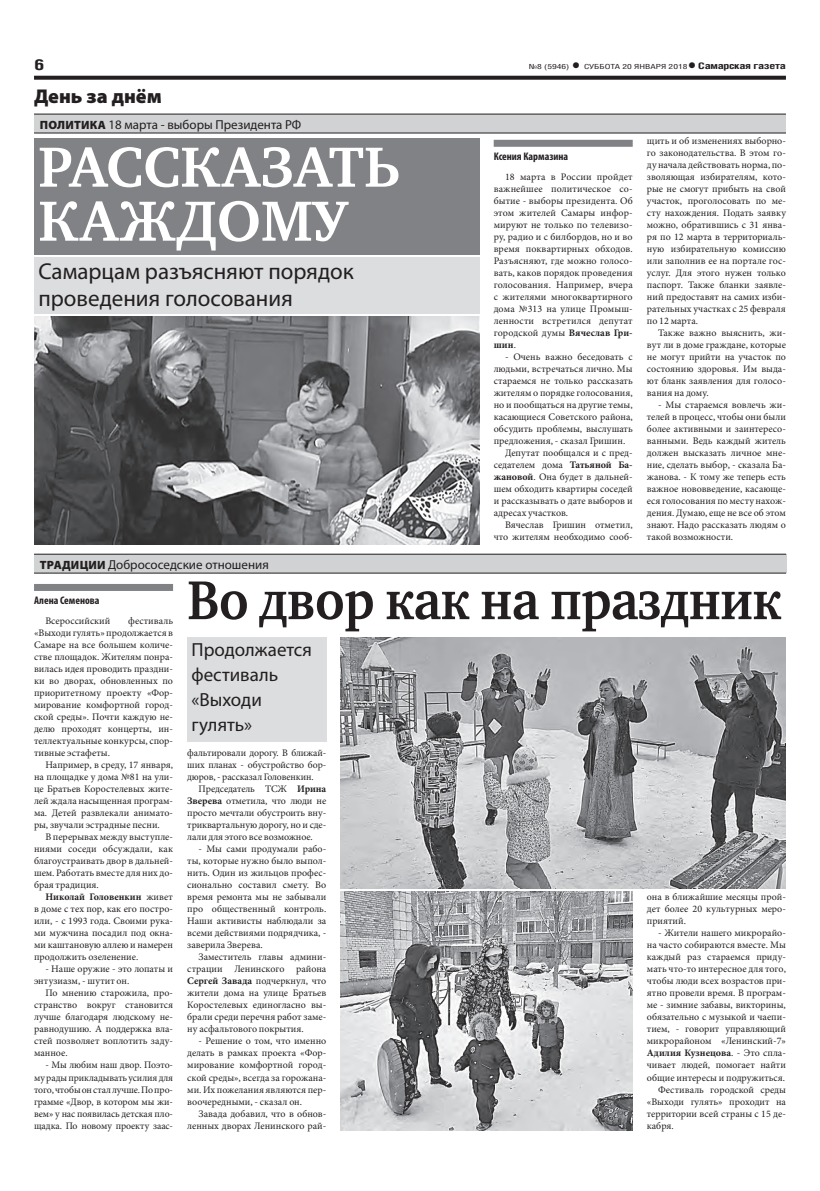
<style>
.page{position:relative;width:820px;height:1191px;background:#fff}
.page>*{position:absolute;margin:0;border:0;box-sizing:border-box;transform-origin:0 0}
.ЗАГОЛОВОК{font:700 58px/54px "Charter C";color:#fff}
.ЗАГОЛОВОК-2{font:700 56.1px "Charter C";letter-spacing:-.01em;color:#231f20;scale:.91 1}
.ПОДЗАГОЛОВОК{font:23px/27.6px "Myriad Pro";color:#231f20}
.рубрика{font:900 20px "Myriad Pro";color:#231f20}
.ПОДЗАГОЛОВОК-2{font:19px/25px "Myriad Pro";color:#231f20}
.t1{font:700 15px "Helios Cond";color:#231f20;scale:1.4 1}
.РУБРИКА{font:13px "Myriad Pro";color:#231f20}
.АВТОР_чб{font:700 condensed 11px "Myriad Pro";color:#231f20}
.ОСНОВНОЙ{font:10px/12px "Minion Pro";color:#231f20;text-align:justify}
.t2{font:700 9px "Helios Cond";letter-spacing:-.02em;color:#231f20;scale:1.4 1}
.t3{font:7px "Helios Cond";color:#231f20;scale:1.4 1}
.s1{font-weight:700;font-size:16px}
.s2{font-size:16px}
.s3{font-weight:900;font-size:12px}
.s4{font-weight:700}
</style>
<div class="page">
<svg style="left:34px;top:76px;width:751px;height:4px;background:#322f2f"></svg>
<div style="left:34px;top:114px;width:751px;height:19px;background:#d1d2d4"></div>
<hr style="left:34px;top:114px;width:751px;height:1px;background:#231f20">
<hr style="left:34px;top:133px;width:751px;height:1px;background:#231f20">
<div style="left:34px;top:554px;width:751px;height:19px;background:#d1d2d4"></div>
<hr style="left:34px;top:554px;width:751px;height:1px;background:#231f20">
<hr style="left:34px;top:573px;width:751px;height:1px;background:#231f20">
<div style="left:493px;top:140px;width:139px;height:7px;background:#808285"></div>
<div style="left:34px;top:138px;width:445px;height:116px;background:#808285"></div>
<div style="left:34px;top:257px;width:445px;height:57px;background:#dcdddf"></div>
<img style="left:34px;top:317px;width:445px;height:227px">
<div style="left:34px;top:584px;width:139px;height:7px;background:#808285"></div>
<img style="left:340px;top:637px;width:445px;height:252px">
<img style="left:340px;top:891px;width:292px;height:239px">
<div style="left:187px;top:637px;width:139px;height:105px;background:#dcdddf"></div>
<p class="t1" style="left:34px;top:55px;width:9px">6</p>
<p class="t3" style="left:528px;top:63px;width:115px">№8 (5946) <span class="s1">•</span> СУББОТА 20 ЯНВАРЯ 2018</p>
<p class="t2" style="left:687px;top:61px;width:72px"><span class="s2">•</span> Самарская газета</p>
<p class="рубрика" style="left:34px;top:85px;width:129px">День за днём</p>
<p class="РУБРИКА" style="left:40px;top:116px;width:263px"><span class="s3">ПОЛИТИКА</span> 18 марта - выборы Президента РФ</p>
<p class="ЗАГОЛОВОК" style="left:38px;top:141px;width:363px">РАССКАЗАТЬ<br>КАЖДОМУ</p>
<p class="ПОДЗАГОЛОВОК" style="left:38px;top:257px;width:317px">Самарцам разъясняют порядок проведения голосования</p>
<p class="РУБРИКА" style="left:40px;top:556px;width:230px"><span class="s3">ТРАДИЦИИ</span> Добрососедские отношения</p>
<p class="АВТОР_чб" style="left:493px;top:150px;width:76px">Ксения Кармазина</p>
<p class="ОСНОВНОЙ" style="left:493px;top:171px;width:140px;text-indent:11px">18 марта в России пройдет важнейшее политическое со&shy;бытие - выборы президента. Об этом жителей Самары инфор&shy;мируют не только по телевизо&shy;ру, радио и с билбордов, но и во время поквартирных обходов.<br>Разъясняют, где можно голосо&shy;вать, каков порядок проведения голосования. Например, вчера с жителями многоквартирного дома №313 на улице Промыш&shy;ленности встретился депутат городской думы <span class="s4">Вячеслав Гри&shy;шин</span>.</p>
<p class="ОСНОВНОЙ" style="left:493px;top:351px;width:140px;text-indent:11px">- Очень важно беседовать с людьми, встречаться лично. Мы стараемся не только рассказать жителям о порядке голосования, но и пообщаться на другие темы, касающиеся Советского района, обсудить проблемы, выслушать предложения, - сказал Гришин.</p>
<p class="ОСНОВНОЙ" style="left:493px;top:447px;width:140px;text-indent:11px">Депутат пообщался и с пред&shy;седателем дома <span class="s4">Татьяной Ба&shy;жановой</span>. Она будет в дальней&shy;шем обходить квартиры соседей и рассказывать о дате выборов и адресах участков.</p>
<p class="ОСНОВНОЙ" style="left:493px;top:519px;width:140px;text-align:right">Вячеслав Гришин отметил, что жителям необходимо сооб-</p>
<p class="ОСНОВНОЙ" style="left:646px;top:135px;width:140px">щить и об изменениях выборно&shy;го законодательства. В этом го&shy;ду начала действовать норма, по&shy;зволяющая избирателям, кото&shy;рые не смогут прибыть на свой участок, проголосовать по ме&shy;сту нахождения. Подать заявку можно, обратившись с 31 янва&shy;ря по 12 марта в территориаль&shy;ную избирательную комиссию или заполнив ее на портале гос&shy;услуг. Для этого нужен только паспорт. Также бланки заявле&shy;ний предоставят на самих изби&shy;рательных участках с 25 февраля по 12 марта.</p>
<p class="ОСНОВНОЙ" style="left:646px;top:327px;width:140px;text-indent:11px">Также важно выяснить, жи&shy;вут ли в доме граждане, которые не могут прийти на участок по состоянию здоровья. Им выда&shy;ют бланк заявления для голосо&shy;вания на дому.</p>
<p class="ОСНОВНОЙ" style="left:646px;top:399px;width:140px;text-indent:11px">- Мы стараемся вовлечь жи&shy;телей в процесс, чтобы они были более активными и заинтересо&shy;ванными. Ведь каждый житель должен высказать личное мне&shy;ние, сделать выбор, - сказала Ба&shy;жанова. - К тому же теперь есть важное нововведение, касающе&shy;еся голосования по месту нахож&shy;дения. Думаю, еще не все об этом знают. Надо рассказать людям о такой возможности.</p>
<p class="АВТОР_чб" style="left:34px;top:594px;width:67px">Алена Семенова</p>
<p class="ОСНОВНОЙ" style="left:45px;top:615px;width:66px">Всероссийский</p>
<p class="ОСНОВНОЙ" style="left:34px;top:615px;width:140px;text-indent:94px">фестиваль «Выходи гулять» продолжается в Самаре на все большем количе&shy;стве площадок. Жителям понра&shy;вилась идея проводить праздни&shy;ки во дворах, обновленных по приоритетному проекту «Фор&shy;мирование комфортной город&shy;ской среды». Почти каждую не&shy;делю проходят концерты, ин&shy;теллектуальные конкурсы, спор&shy;тивные эстафеты.</p>
<p class="ОСНОВНОЙ" style="left:34px;top:759px;width:140px;text-indent:11px">Например, в среду, 17 января, на площадке у дома №81 на ули&shy;це Братьев Коростелевых жите&shy;лей ждала насыщенная програм&shy;ма. Детей развлекали анимато&shy;ры, звучали эстрадные песни.</p>
<p class="ОСНОВНОЙ" style="left:34px;top:831px;width:140px;text-indent:11px">В перерывах между выступле&shy;ниями соседи обсуждали, как благоустраивать двор в дальней&shy;шем. Работать вместе для них до&shy;брая традиция.</p>
<p class="ОСНОВНОЙ" style="left:34px;top:891px;width:140px;text-indent:11px"><span class="s4">Николай Головенкин</span> живет в доме с тех пор, как его постро&shy;или, - с 1993 года. Своими рука&shy;ми мужчина посадил под окна&shy;ми каштановую аллею и намерен продолжить озеленение.</p>
<p class="ОСНОВНОЙ" style="left:34px;top:963px;width:140px;text-indent:11px">- Наше оружие - это лопаты и энтузиазм, - шутит он.</p>
<p class="ОСНОВНОЙ" style="left:34px;top:987px;width:140px;text-indent:11px">По мнению старожила, про&shy;странство вокруг становится лучше благодаря людскому не&shy;равнодушию. А поддержка вла&shy;стей позволяет воплотить заду&shy;манное.</p>
<p class="ОСНОВНОЙ" style="left:34px;top:1059px;width:140px;text-indent:11px">- Мы любим наш двор. Поэто&shy;му рады прикладывать усилия для того, чтобы он стал лучше. По про&shy;грамме «Двор, в котором мы жи&shy;вем» у нас появилась детская пло&shy;щадка. По новому проекту заас-</p>
<p class="ЗАГОЛОВОК-2" style="left:187px;top:569px;width:654px">Во двор как на праздник</p>
<p class="ПОДЗАГОЛОВОК-2" style="left:191px;top:636px;width:122px">Продолжается фестиваль «Выходи гулять»</p>
<p class="ОСНОВНОЙ" style="left:187px;top:747px;width:140px">фальтировали дорогу. В ближай&shy;ших планах - обустройство бор&shy;дюров, - рассказал Головенкин.</p>
<p class="ОСНОВНОЙ" style="left:187px;top:783px;width:140px;text-indent:11px">Председатель ТСЖ <span class="s4">Ирина Зверева</span> отметила, что люди не просто мечтали обустроить вну&shy;триквартальную дорогу, но и сде&shy;лали для этого все возможное.</p>
<p class="ОСНОВНОЙ" style="left:187px;top:843px;width:140px;text-indent:11px">- Мы сами продумали рабо&shy;ты, которые нужно было выпол&shy;нить. Один из жильцов профес&shy;сионально составил смету. Во время ремонта мы не забывали про общественный контроль.<br>Наши активисты наблюдали за всеми действиями подрядчика, - заверила Зверева.</p>
<p class="ОСНОВНОЙ" style="left:187px;top:951px;width:140px;text-indent:11px">Заместитель главы админи&shy;страции Ленинского района <span class="s4">Сергей Завада</span> подчеркнул, что жители дома на улице Братьев Коростелевых единогласно вы&shy;брали среди перечня работ заме&shy;ну асфальтового покрытия.</p>
<p class="ОСНОВНОЙ" style="left:187px;top:1035px;width:140px;text-indent:11px">- Решение о том, что именно делать в рамках проекта «Фор&shy;мирование комфортной город&shy;ской среды», всегда за горожана&shy;ми. Их пожелания являются пер&shy;воочередными, - сказал он.</p>
<p class="ОСНОВНОЙ" style="left:187px;top:1107px;width:140px;text-align:right">Завада добавил, что в обнов&shy;ленных дворах Ленинского рай-</p>
<p class="ОСНОВНОЙ" style="left:646px;top:891px;width:140px">она в ближайшие месяцы прой&shy;дет более 20 культурных меро&shy;приятий.</p>
<p class="ОСНОВНОЙ" style="left:646px;top:927px;width:140px;text-indent:11px">- Жители нашего микрорайо&shy;на часто собираются вместе. Мы каждый раз стараемся приду&shy;мать что-то интересное для того, чтобы люди всех возрастов при&shy;ятно провели время. В програм&shy;ме - зимние забавы, викторины, обязательно с музыкой и чаепи&shy;тием, - говорит управляющий микрорайоном «Ленинский-7» <span class="s4">Адилия Кузнецова</span>. - Это спла&shy;чивает людей, помогает найти общие интересы и подружиться.</p>
<p class="ОСНОВНОЙ" style="left:646px;top:1083px;width:140px;text-indent:11px">Фестиваль городской среды «Выходи гулять» проходит на территории всей страны с 15 де&shy;кабря.</p>
</div>
